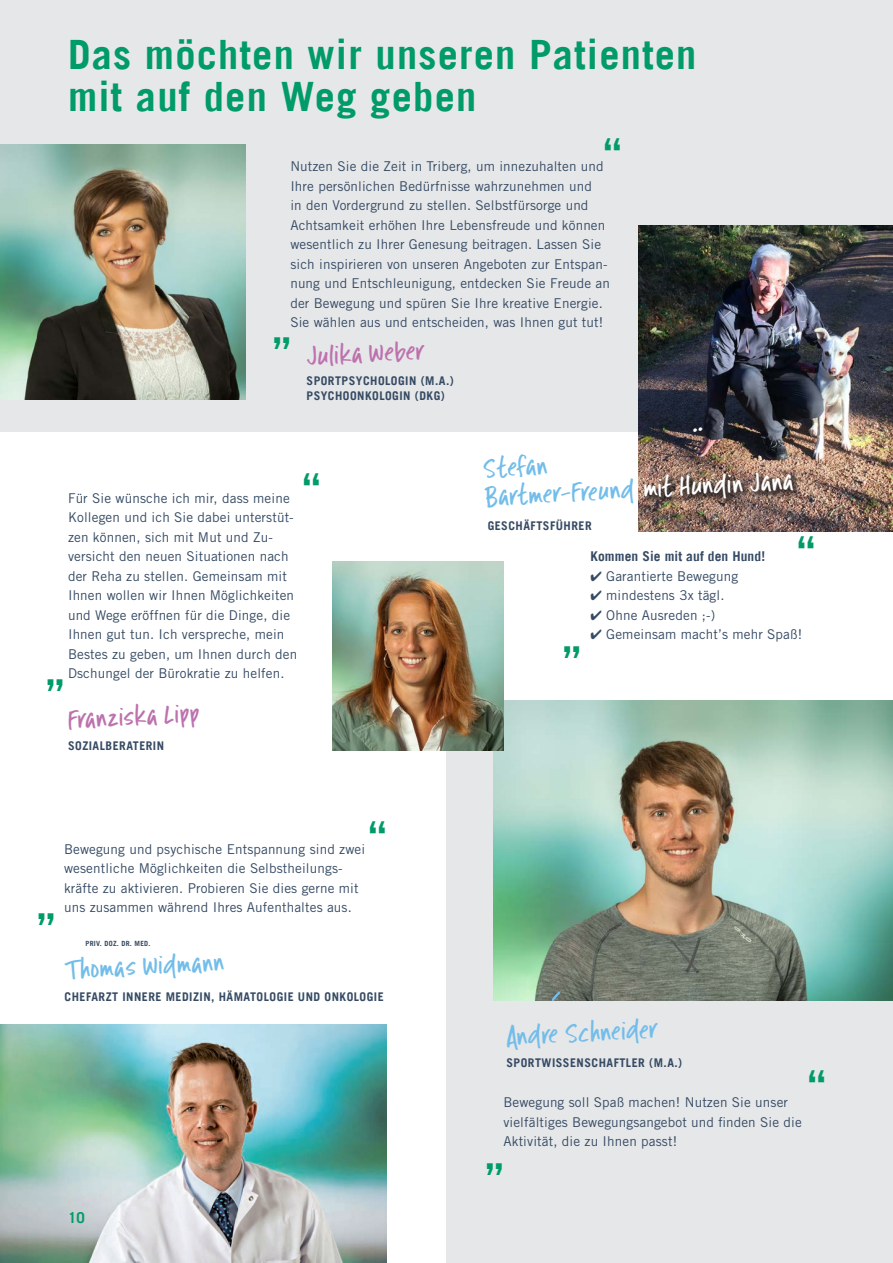
<style>
.page{position:relative;width:893px;height:1263px;background:#fff}
.page>*{position:absolute;margin:0;border:0;box-sizing:border-box;transform-origin:0 0}
.t1{font:700 40.5px/42.5px "Trade Gothic LT Std";letter-spacing:.03em;color:#009b69}
.t2{font:25.35px "Intruding Cat";color:#73bde9}
.t3{font:25.35px "Intruding Cat";color:#bd72ae}
.t4{font:700 15px "Trade Gothic LT Std";color:#009b69}
.t5{font:13.5px/19.5px "Trade Gothic LT Pro";letter-spacing:.01em;color:#354a63}
.t6{font:700 13.5px "Trade Gothic LT Std";letter-spacing:.01em;color:#354a63}
.t7{font:700 12px "Trade Gothic LT Std";letter-spacing:.04em;color:#354a63}
.t8{font:700 7.2px "Trade Gothic LT Std";letter-spacing:.04em;color:#354a63}
.s1{color:#fff}
</style>
<div class="page">
<div style="left:446px;top:701px;width:447px;height:562px;background:#e6e7e9"></div>
<div style="left:0;top:0;width:893px;height:432px;background:#e6e7e9"></div>
<img style="left:638px;top:225px;width:255px;height:306px">
<img style="left:0;top:144px;width:246px;height:256px">
<img style="left:493px;top:701px;width:400px;height:299px">
<div style="left:643px;top:471px;width:158px;height:34px;background:#231f20;opacity:.75"></div>
<div style="left:692px;top:426px;width:18px;height:13px;background:#231f20;opacity:.75"></div>
<svg style="left:551px;top:990px;width:10px;height:11px"></svg>
<img style="left:332px;top:561px;width:171px;height:189px">
<img style="left:0;top:1025px;width:386px;height:238px">
<svg style="left:693px;top:428px;width:10px;height:4px"></svg>
<p class="t1" style="left:68px;top:32px;width:630px">Das möchten wir unseren Patienten mit auf den Weg geben</p>
<p class="t1" style="left:604px;top:132px;width:19px">“</p>
<p class="t5" style="left:290px;top:156px;width:321px">Nutzen Sie die Zeit in Triberg, um innezuhalten und Ihre persönlichen Bedürfnisse wahrzunehmen und<br>in den Vordergrund zu stellen. Selbstfürsorge und Achtsamkeit erhöhen Ihre Lebensfreude und können wesentlich zu Ihrer Genesung beitragen. Lassen Sie sich inspirieren von unseren Angeboten zur Entspan&shy;nung und Entschleunigung, entdecken Sie Freude an der Bewegung und spüren Sie Ihre kreative Energie.<br>Sie wählen aus und entscheiden, was Ihnen gut tut!</p>
<p class="t1" style="left:273px;top:306px;width:19px">„</p>
<p class="t3" style="left:306px;top:342px;width:121px;rotate:-3deg">Julika Weber</p>
<p class="t7" style="left:306px;top:373px;width:149px">SPORTPSYCHOLOGIN (M.A.)</p>
<p class="t7" style="left:306px;top:388px;width:140px">PSYCHOONKOLOGIN (DKG)</p>
<p class="t5" style="left:68px;top:488px;width:231px">Für Sie wünsche ich mir, dass meine Kollegen und ich Sie dabei unterstüt&shy;zen können, sich mit Mut und Zu&shy;versicht den neuen Situationen nach der Reha zu stellen. Gemeinsam mit Ihnen wollen wir Ihnen Möglichkeiten und Wege eröffnen für die Dinge, die Ihnen gut tun. Ich verspreche, mein Bestes zu geben, um Ihnen durch den Dschungel der Bürokratie zu helfen.</p>
<p class="t1" style="left:46px;top:649px;width:19px">„</p>
<p class="t3" style="left:68px;top:705px;width:134px;rotate:-3deg">Franziska Lipp</p>
<p class="t7" style="left:68px;top:738px;width:98px">SOZIALBERATERIN</p>
<p class="t1" style="left:303px;top:466px;width:19px">“</p>
<p class="t1" style="left:368px;top:814px;width:19px">“</p>
<p class="t1" style="left:37px;top:882px;width:19px">„</p>
<p class="t5" style="left:64px;top:839px;width:303px">Bewegung und psychische Entspannung sind zwei wesentliche Möglichkeiten die Selbstheilungs&shy;kräfte zu aktivieren. Probieren Sie dies gerne mit uns zusammen während Ihres Aufenthaltes aus.</p>
<p class="t8" style="left:85px;top:939px;width:67px">PRIV. DOZ. DR. MED.</p>
<p class="t2" style="left:64px;top:955px;width:162px;rotate:-3deg">Thomas Widmann</p>
<p class="t7" style="left:65px;top:989px;width:321px">CHEFARZT INNERE MEDIZIN, HÄMATOLOGIE UND ONKOLOGIE</p>
<p class="t4" style="left:68px;top:1208px;width:18px">10</p>
<p class="t2" style="left:483px;top:454px;width:67px;rotate:-3deg">Stefan</p>
<p class="t2" style="left:484px;top:482px;width:311px;rotate:-3deg">Bartmer-Freund <span class="s1">mit Hundin Jana</span></p>
<p class="t7" style="left:488px;top:518px;width:106px">GESCHÄFTSFÜHRER</p>
<p class="t1" style="left:797px;top:530px;width:19px">“</p>
<p class="t1" style="left:563px;top:615px;width:19px">„</p>
<p class="t6" style="left:590px;top:548px;width:176px">Kommen Sie mit auf den Hund!</p>
<p class="t5" style="left:590px;top:566px;width:149px">✔ Garantierte Bewegung</p>
<p class="t5" style="left:590px;top:585px;width:136px">✔ mindestens 3x tägl.</p>
<p class="t5" style="left:590px;top:605px;width:126px">✔ Ohne Ausreden ;-)</p>
<p class="t5" style="left:590px;top:624px;width:213px">✔ Gemeinsam macht’s mehr Spaß!</p>
<p class="t2" style="left:506px;top:1022px;width:155px;rotate:-3deg">Andre Schneider</p>
<p class="t7" style="left:506px;top:1056px;width:177px">SPORTWISSENSCHAFTLER (M.A.)</p>
<p class="t5" style="left:503px;top:1092px;width:300px">Bewegung soll Spaß machen! Nutzen Sie unser vielfältiges Bewegungsangebot und finden Sie die<br>Aktivität, die zu Ihnen passt!</p>
<p class="t1" style="left:485px;top:1132px;width:19px">„</p>
<p class="t1" style="left:808px;top:1063px;width:19px">“</p>
</div>
